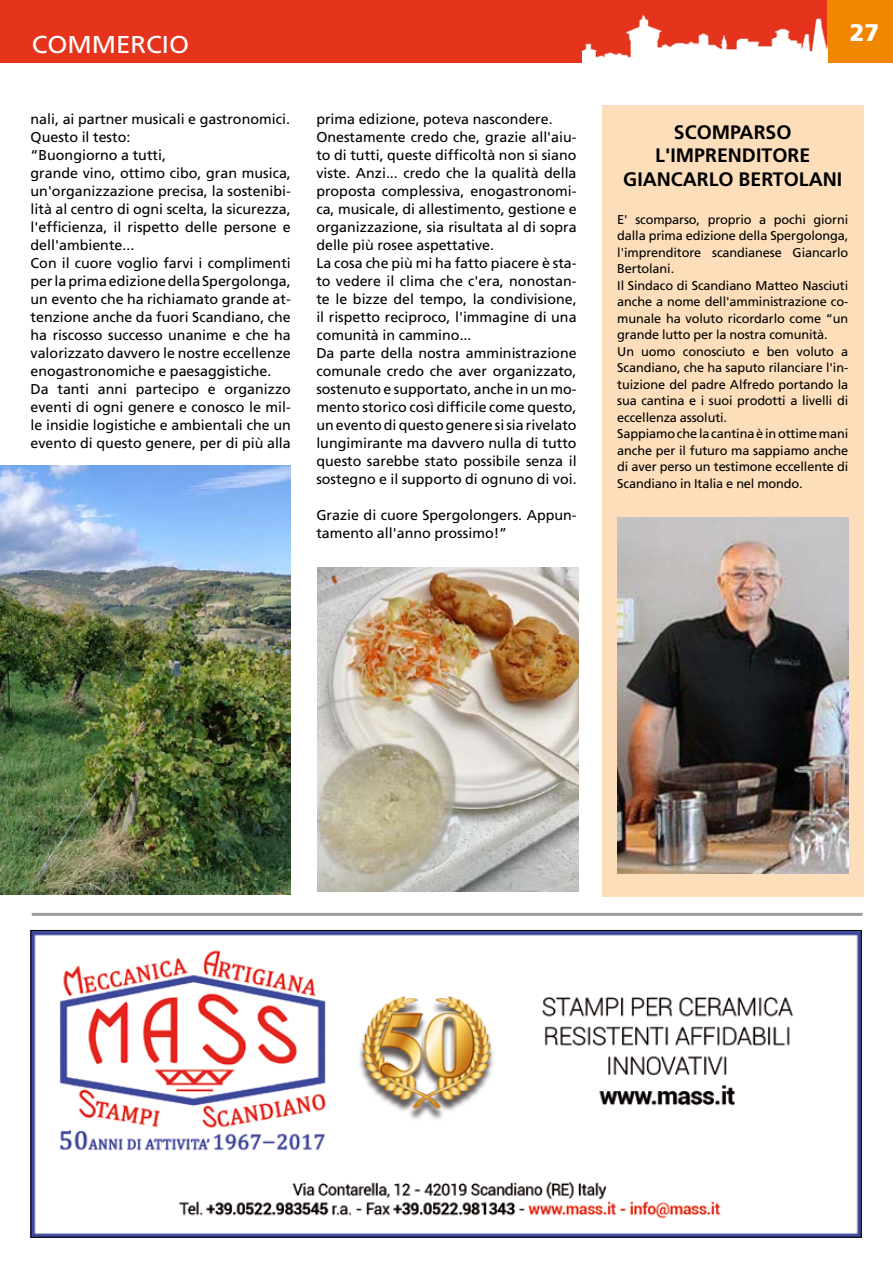
<style>
.page{position:relative;width:893px;height:1263px;background:#fff}
.page>*{position:absolute;margin:0;border:0;box-sizing:border-box;transform-origin:0 0}
.t1{font:24.45px "Frutiger";color:#fff;scale:1.06 1}
.t2{font:900 24px "Frutiger";color:#fff}
.t3{font:700 19.5px/23.4px "Frutiger";color:#000;text-align:center}
.t4{font:14.25px/18px "Frutiger";color:#000}
.t5{font:12.75px/16.5px "Frutiger";letter-spacing:-.01em;color:#000}
</style>
<div class="page">
<img style="left:33px;top:932px;width:827px;height:303px">
<div style="left:0;top:0;width:893px;height:63px;background:#e6331c"></div>
<div style="left:827px;top:0;width:66px;height:63px;background:#f18700"></div>
<img style="left:583px;top:16px;width:244px;height:47px">
<hr style="left:32px;top:913px;width:830px;height:3px;background:#9d9d9c">
<div style="left:602px;top:106px;width:261px;height:791px;background:#fddebb"></div>
<img style="left:617px;top:517px;width:231px;height:356px">
<img style="left:0;top:466px;width:291px;height:428px">
<img style="left:318px;top:567px;width:260px;height:325px">
<h1 class="t1" style="left:32px;top:30px;width:150px">COMMERCIO</h1>
<p class="t4" style="left:31px;top:110px;width:262px">nali, ai partner musicali e gastronomici.<br>Questo il testo:<br>“Buongiorno a tutti,<br>grande vino, ottimo cibo, gran musica, un'organizzazione precisa, la sostenibi&shy;lità al centro di ogni scelta, la sicurezza, l'efficienza, il rispetto delle persone e dell'ambiente...<br>Con il cuore voglio farvi i complimenti per la prima edizione della Spergolonga, un evento che ha richiamato grande at&shy;tenzione anche da fuori Scandiano, che ha riscosso successo unanime e che ha valorizzato davvero le nostre eccellenze enogastronomiche e paesaggistiche.<br>Da tanti anni partecipo e organizzo eventi di ogni genere e conosco le mil&shy;le insidie logistiche e ambientali che un evento di questo genere, per di più alla</p>
<p class="t4" style="left:316px;top:110px;width:262px">prima edizione, poteva nascondere.<br>Onestamente credo che, grazie all'aiu&shy;to di tutti, queste difficoltà non si siano viste. Anzi... credo che la qualità della proposta complessiva, enogastronomi&shy;ca, musicale, di allestimento, gestione e organizzazione, sia risultata al di sopra delle più rosee aspettative.<br>La cosa che più mi ha fatto piacere è sta&shy;to vedere il clima che c'era, nonostan&shy;te le bizze del tempo, la condivisione, il rispetto reciproco, l'immagine di una comunità in cammino...<br>Da parte della nostra amministrazione comunale credo che aver organizzato, sostenuto e supportato, anche in un mo&shy;mento storico così difficile come questo, un evento di questo genere si sia rivelato lungimirante ma davvero nulla di tutto questo sarebbe stato possibile senza il sostegno e il supporto di ognuno di voi.</p>
<p class="t4" style="left:316px;top:506px;width:262px">Grazie di cuore Spergolongers. Appun&shy;tamento all'anno prossimo!”</p>
<h2 class="t2" style="left:850px;top:19px;width:31px">27</h2>
<h3 class="t3" style="left:623px;top:120px;width:221px">SCOMPARSO<br>L'IMPRENDITORE<br>GIANCARLO BERTOLANI</h3>
<p class="t5" style="left:617px;top:211px;width:233px">E' scomparso, proprio a pochi giorni dalla prima edizione della Spergolonga, l'imprenditore scandianese Giancarlo Bertolani.<br>Il Sindaco di Scandiano Matteo Nasciuti anche a nome dell'amministrazione co&shy;munale ha voluto ricordarlo come “un grande lutto per la nostra comunità.<br>Un uomo conosciuto e ben voluto a Scandiano, che ha saputo rilanciare l'in&shy;tuizione del padre Alfredo portando la sua cantina e i suoi prodotti a livelli di eccellenza assoluti.<br>Sappiamo che la cantina è in ottime mani anche per il futuro ma sappiamo anche di aver perso un testimone eccellente di Scandiano in Italia e nel mondo.</p>
</div>
